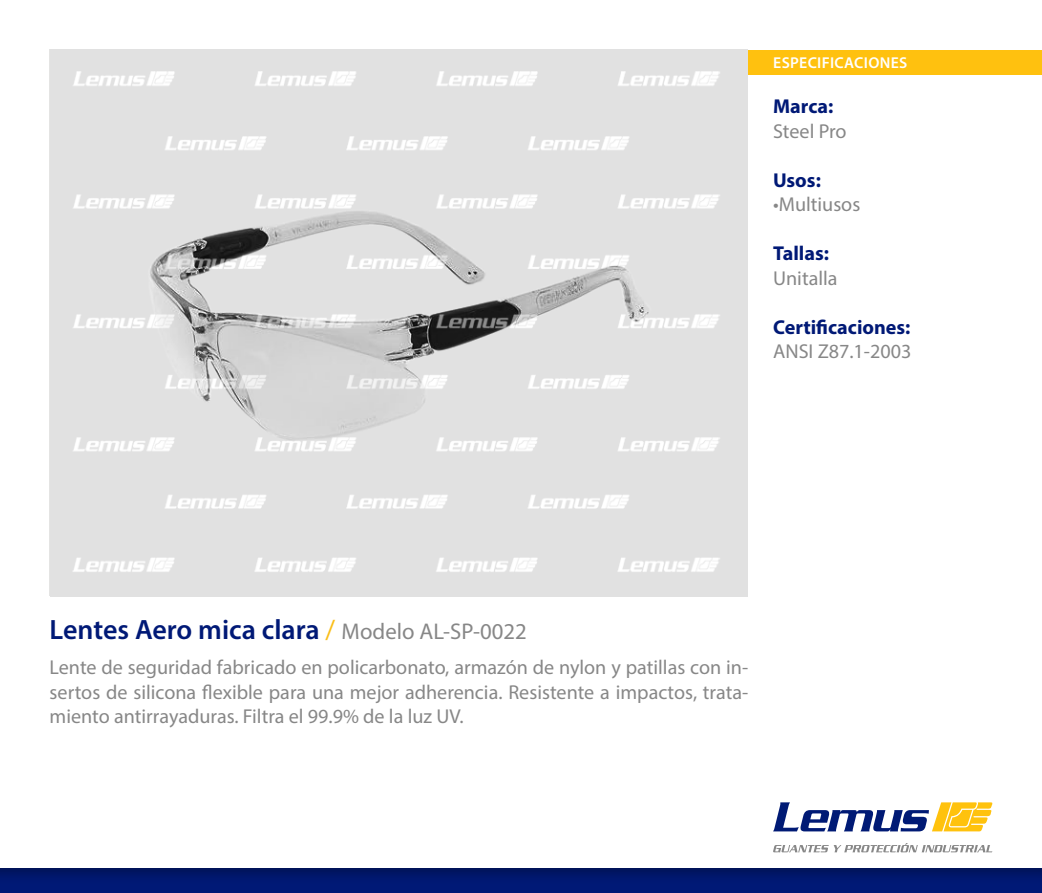
<style>
.page{position:relative;width:1042px;height:893px;background:#fff}
.page>*{position:absolute;margin:0;border:0;box-sizing:border-box;transform-origin:0 0}
.t1{font:600 28px "Myriad Pro";color:#001976}
.t2{font:20.12px/24.5px "Myriad Pro";color:#878787;text-align:justify}
.t3{font:700 20.12px "Myriad Pro";color:#001976}
.t4{font:600 15.75px "Myriad Pro";letter-spacing:.02em;color:#fff}
.s1{font-weight:400;color:#fabe19}
.s2{font-weight:400;font-size:22.75px;color:#878787}
</style>
<div class="page">
<img style="left:50px;top:50px;width:697px;height:546px">
<img style="left:0;top:868px;width:1042px;height:25px">
<div style="left:748px;top:50px;width:294px;height:24px;background:#ffc10f"></div>
<svg style="left:773px;top:802px;width:219px;height:29px"></svg>
<svg style="left:773px;top:843px;width:219px;height:9px"></svg>
<p class="t4" style="left:773px;top:53px;width:136px">ESPECIFICACIONES</p>
<p class="t3" style="left:773px;top:93px;width:62px">Marca:</p>
<p class="t2" style="left:773px;top:118px;width:75px">Steel Pro</p>
<p class="t3" style="left:773px;top:167px;width:49px">Usos:</p>
<p class="t2" style="left:773px;top:192px;width:89px">•Multiusos</p>
<p class="t3" style="left:773px;top:240px;width:57px">Tallas:</p>
<p class="t2" style="left:773px;top:265px;width:66px">Unitalla</p>
<p class="t3" style="left:773px;top:314px;width:139px">Certificaciones:</p>
<p class="t2" style="left:773px;top:339px;width:140px">ANSI Z87.1-2003</p>
<h1 class="t1" style="left:50px;top:612px;width:479px">Lentes Aero mica clara <span class="s1">/</span> <span class="s2">Modelo AL-SP-0022</span></h1>
<p class="t2" style="left:50px;top:655px;width:700px">Lente de seguridad fabricado en policarbonato, armazón de nylon y patillas con in&shy;sertos de silicona flexible para una mejor adherencia. Resistente a impactos, trata&shy;miento antirrayaduras. Filtra el 99.9% de la luz UV.</p>
</div>
